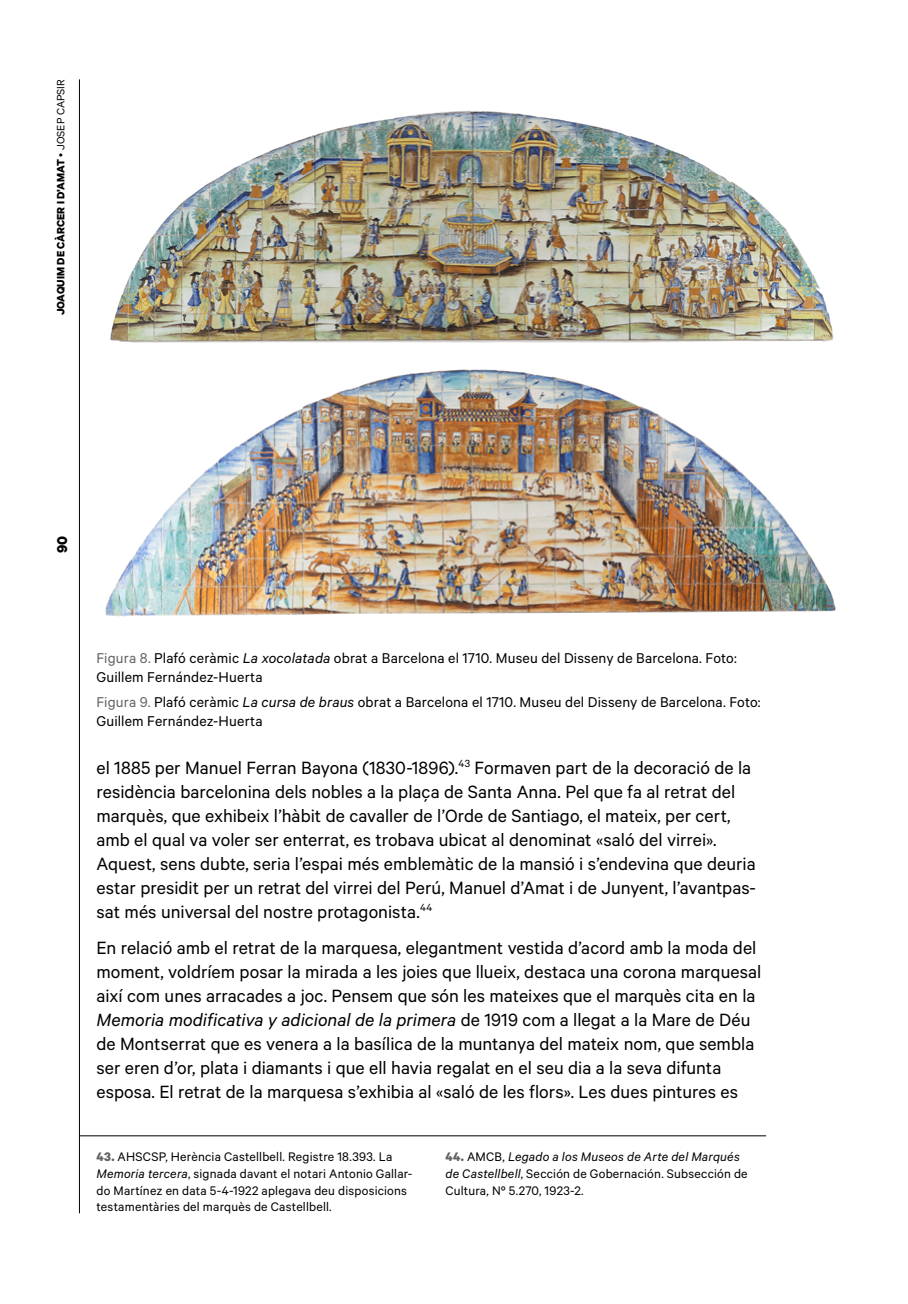
<style>
.page{position:relative;width:908px;height:1304px;background:#fff}
.page>*{position:absolute;margin:0;border:0;box-sizing:border-box;transform-origin:0 0}
.t1{font:20px/24px "Calibre";color:#000}
.t2{font:16px/19.2px "Calibre";letter-spacing:.01em;color:#000}
.t3{font:700 16px "Calibre";color:#000}
.nota{font:14px/16.6px "Calibre";letter-spacing:.015em;color:#000}
.t4{font:700 12px "Calibre";color:#000}
.s1{font-weight:300}
.s2{font-weight:400}
.s3{color:#636363}
.s4{font-style:italic}
.s5{font-weight:700;color:#636363}
</style>
<div class="page">
<hr style="left:79px;top:79px;width:1px;height:1134px;background:#000">
<hr style="left:79px;top:1135px;width:686px;height:1px;background:#000">
<img style="left:110px;top:110px;width:724px;height:233px">
<img style="left:105px;top:369px;width:731px;height:248px">
<p class="t4" style="left:53px;top:315px;width:237px;rotate:-90deg">JOAQUIM DE CÀRCER I D’AMAT <span class="s1">•</span> <span class="s2">JOSEP CAPSIR</span></p>
<p class="t3" style="left:52px;top:553px;width:19px;rotate:-90deg">90</p>
<p class="t2" style="left:96px;top:648px;width:641px"><span class="s3">Figura 8.</span> Plafó ceràmic <span class="s4">La xocolatada</span> obrat a Barcelona el 1710. Museu del Disseny de Barcelona. Foto:<br>Guillem Fernández-Huerta</p>
<p class="t2" style="left:96px;top:692px;width:665px"><span class="s3">Figura 9.</span> Plafó ceràmic <span class="s4">La cursa de braus</span> obrat a Barcelona el 1710. Museu del Disseny de Barcelona. Foto:<br>Guillem Fernández-Huerta</p>
<p class="t1" style="left:96px;top:755px;width:660px">el 1885 per Manuel Ferran Bayona (1830-1896).<sup>43</sup> Formaven part de la decoració de la residència barcelonina dels nobles a la plaça de Santa Anna. Pel que fa al retrat del marquès, que exhibeix l’hàbit de cavaller de l’Orde de Santiago, el mateix, per cert, amb el qual va voler ser enterrat, es trobava ubicat al denominat «saló del virrei».<br>Aquest, sens dubte, seria l’espai més emblemàtic de la mansió i s’endevina que deuria estar presidit per un retrat del virrei del Perú, Manuel d’Amat i de Junyent, l’avantpas&shy;sat més universal del nostre protagonista.<sup>44</sup></p>
<p class="t1" style="left:96px;top:935px;width:666px">En relació amb el retrat de la marquesa, elegantment vestida d’acord amb la moda del moment, voldríem posar la mirada a les joies que llueix, destaca una corona marquesal així com unes arracades a joc. Pensem que són les mateixes que el marquès cita en la <span class="s4">Memoria modificativa y adicional de la primera</span> de 1919 com a llegat a la Mare de Déu de Montserrat que es venera a la basílica de la muntanya del mateix nom, que sembla ser eren d’or, plata i diamants i que ell havia regalat en el seu dia a la seva difunta esposa. El retrat de la marquesa s’exhibia al «saló de les flors». Les dues pintures es</p>
<p class="nota" style="left:96px;top:1148px;width:317px"><span class="s5">43.</span> AHSCSP, Herència Castellbell. Registre 18.393. La <span class="s4">Memoria tercera</span>, signada davant el notari Antonio Gallar&shy;do Martínez en data 5-4-1922 aplegava deu disposicions testamentàries del marquès de Castellbell.</p>
<p class="nota" style="left:445px;top:1148px;width:303px"><span class="s5">44.</span> AMCB, <span class="s4">Legado a los Museos de Arte del Marqués de Castellbell</span>, Sección de Gobernación. Subsección de<br>Cultura, Nº 5.270, 1923-2.</p>
</div>
